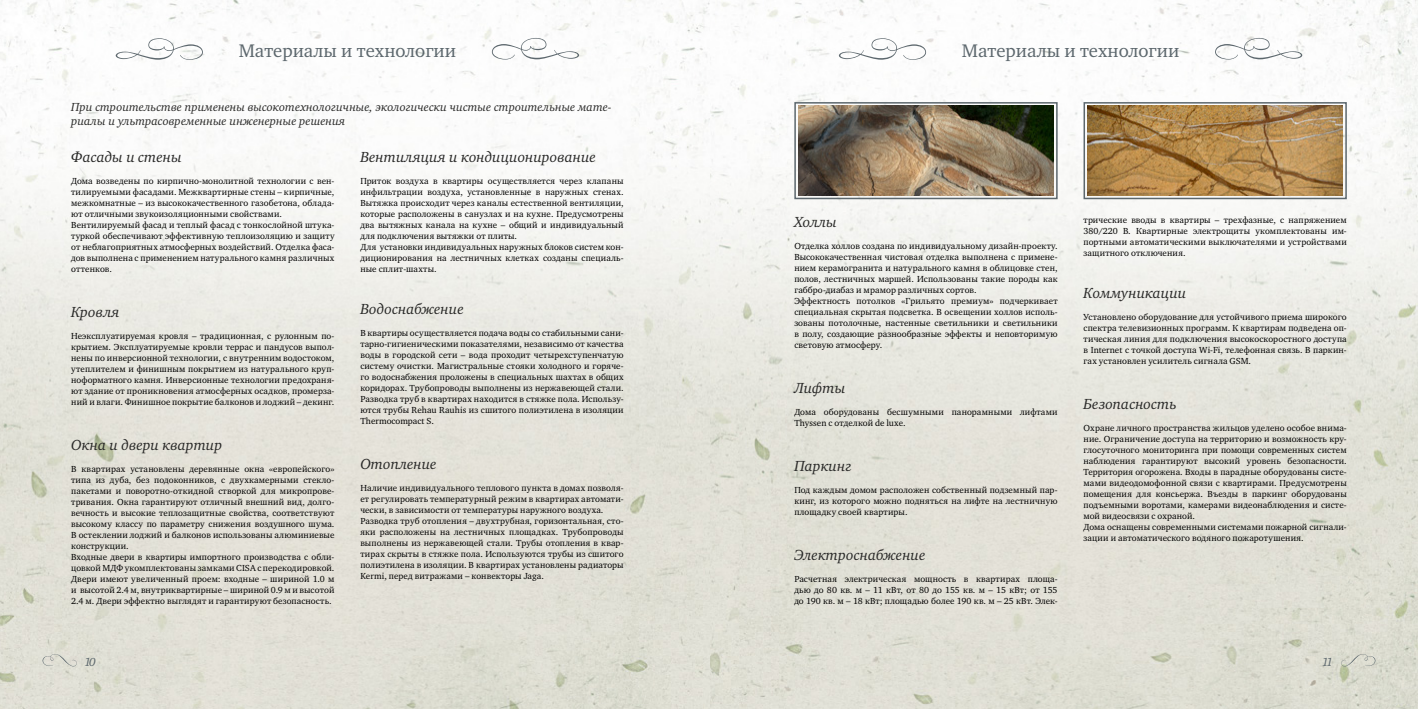
<style>
.page{position:relative;width:1418px;height:709px;background:#fff}
.page>*{position:absolute;margin:0;border:0;box-sizing:border-box;transform-origin:0 0}
.t1{font:18.7px "Charter C";color:#5c676d}
.t2{font:italic 15px "Charter C";color:#272726}
.t3{font:italic 12px/14px "Charter C";color:#272726}
.t4{font:italic 12px "Charter C";color:#5c676d}
.t5{font:9px/11px "Charter C";letter-spacing:.015em;color:#000}
</style>
<div class="page">
<img style="left:0;top:0;width:1417px;height:709px">
<svg style="left:43px;top:654px;width:34px;height:12px"></svg>
<svg style="left:1341px;top:654px;width:34px;height:12px"></svg>
<svg style="left:492px;top:38px;width:87px;height:22px"></svg>
<svg style="left:116px;top:38px;width:87px;height:22px"></svg>
<svg style="left:1215px;top:38px;width:87px;height:22px"></svg>
<svg style="left:838px;top:38px;width:88px;height:22px"></svg>
<svg style="left:793px;top:101px;width:265px;height:99px"></svg>
<img style="left:798px;top:106px;width:255px;height:89px">
<svg style="left:1082px;top:101px;width:265px;height:99px"></svg>
<img style="left:1087px;top:106px;width:255px;height:89px">
<h1 class="t1" style="left:239px;top:40px;width:219px">Материалы и технологии</h1>
<h1 class="t1" style="left:961px;top:40px;width:219px">Материалы и технологии</h1>
<h3 class="t3" style="left:71px;top:100px;width:542px">При строительстве применены высокотехнологичные, экологически чистые строительные мате&shy;риалы и ультрасовременные инженерные решения</h3>
<h2 class="t2" style="left:71px;top:148px;width:112px">Фасады и стены</h2>
<p class="t5" style="left:71px;top:175px;width:265px">Дома возведены по кирпично-монолитной технологии с вен&shy;тилируемыми фасадами. Межквартирные стены – кирпичные, межкомнатные – из высококачественного газобетона, облада&shy;ют отличными звукоизоляционными свойствами.<br>Вентилируемый фасад и теплый фасад с тонкослойной штука&shy;туркой обеспечивают эффективную теплоизоляцию и защиту от неблагоприятных атмосферных воздействий. Отделка фаса&shy;дов выполнена с применением натурального камня различных оттенков.</p>
<h2 class="t2" style="left:71px;top:303px;width:50px">Кровля</h2>
<p class="t5" style="left:71px;top:330px;width:265px;text-align:justify">Неэксплуатируемая кровля – традиционная, с рулонным по&shy;крытием. Эксплуатируемые кровли террас и пандусов выпол&shy;нены по инверсионной технологии, с внутренним водостоком, утеплителем и финишным покрытием из натурального круп&shy;ноформатного камня. Инверсионные технологии предохраня&shy;ют здание от проникновения атмосферных осадков, промерза&shy;ний и влаги. Финишное покрытие балконов и лоджий – декинг.</p>
<h2 class="t2" style="left:71px;top:436px;width:152px">Окна и двери квартир</h2>
<p class="t5" style="left:71px;top:463px;width:265px">В квартирах установлены деревянные окна «европейского» типа из дуба, без подоконников, с двухкамерными стекло&shy;пакетами и поворотно-откидной створкой для микропрове&shy;тривания. Окна гарантируют отличный внешний вид, долго&shy;вечность и высокие теплозащитные свойства, соответствуют высокому классу по параметру снижения воздушного шума.<br>В остеклении лоджий и балконов использованы алюминиевые конструкции.<br>Входные двери в квартиры импортного производства с обли&shy;цовкой МДФ укомплектованы замками CISA с перекодировкой.<br>Двери имеют увеличенный проем: входные – шириной 1.0 м и высотой 2.4 м, внутриквартирные – шириной 0.9 м и высотой 2.4 м. Двери эффектно выглядят и гарантируют безопасность.</p>
<h2 class="t2" style="left:360px;top:148px;width:237px">Вентиляция и кондиционирование</h2>
<p class="t5" style="left:360px;top:175px;width:265px">Приток воздуха в квартиры осуществляется через клапаны инфильтрации воздуха, установленные в наружных стенах.<br>Вытяжка происходит через каналы естественной вентиляции, которые расположены в санузлах и на кухне. Предусмотрены два вытяжных канала на кухне – общий и индивидуальный для подключения вытяжки от плиты.<br>Для установки индивидуальных наружных блоков систем кон&shy;диционирования на лестничных клетках созданы специаль&shy;ные сплит-шахты.</p>
<h2 class="t2" style="left:360px;top:300px;width:105px">Водоснабжение</h2>
<p class="t5" style="left:360px;top:327px;width:265px;text-align:justify">В квартиры осуществляется подача воды со стабильными сани&shy;тарно-гигиеническими показателями, независимо от качества воды в городской сети – вода проходит четырехступенчатую систему очистки. Магистральные стояки холодного и горяче&shy;го водоснабжения проложены в специальных шахтах в общих коридорах. Трубопроводы выполнены из нержавеющей стали.<br>Разводка труб в квартирах находится в стяжке пола. Использу&shy;ются трубы Rehau Rauhis из сшитого полиэтилена в изоляции Thermocompact S.</p>
<h2 class="t2" style="left:360px;top:455px;width:78px">Отопление</h2>
<p class="t5" style="left:360px;top:482px;width:265px">Наличие индивидуального теплового пункта в домах позволя&shy;ет регулировать температурный режим в квартирах автомати&shy;чески, в зависимости от температуры наружного воздуха.<br>Разводка труб отопления – двухтрубная, горизонтальная, сто&shy;яки расположены на лестничных площадках. Трубопроводы выполнены из нержавеющей стали. Трубы отопления в квар&shy;тирах скрыты в стяжке пола. Используются трубы из сшитого полиэтилена в изоляции. В квартирах установлены радиаторы Kermi, перед витражами – конвекторы Jaga.</p>
<h2 class="t2" style="left:794px;top:214px;width:44px">Холлы</h2>
<p class="t5" style="left:794px;top:241px;width:265px">Отделка холлов создана по индивидуальному дизайн-проекту.<br>Высококачественная чистовая отделка выполнена с примене&shy;нием керамогранита и натурального камня в облицовке стен, полов, лестничных маршей. Использованы такие породы как габбро-диабаз и мрамор различных сортов.<br>Эффектность потолков «Грильято премиум» подчеркивает специальная скрытая подсветка. В освещении холлов исполь&shy;зованы потолочные, настенные светильники и светильники в полу, создающие разнообразные эффекты и неповторимую световую атмосферу.</p>
<h2 class="t2" style="left:794px;top:380px;width:53px">Лифты</h2>
<p class="t5" style="left:794px;top:407px;width:265px">Дома оборудованы бесшумными панорамными лифтами<br>Thyssen с отделкой de luxe.</p>
<h2 class="t2" style="left:794px;top:458px;width:59px">Паркинг</h2>
<p class="t5" style="left:794px;top:485px;width:265px;text-align:justify">Под каждым домом расположен собственный подземный пар&shy;кинг, из которого можно подняться на лифте на лестничную площадку своей квартиры.</p>
<h2 class="t2" style="left:794px;top:547px;width:133px">Электроснабжение</h2>
<p class="t5" style="left:794px;top:574px;width:265px;text-align:justify">Расчетная электрическая мощность в квартирах площа&shy;дью до 80 кв. м – 11 кВт, от 80 до 155 кв. м – 15 кВт; от 155 до 190 кв. м – 18 кВт; площадью более 190 кв. м – 25 кВт. Элек-</p>
<p class="t5" style="left:1083px;top:215px;width:265px;text-align:justify">трические вводы в квартиры – трехфазные, с напряжением 380/220 В. Квартирные электрощиты укомплектованы им&shy;портными автоматическими выключателями и устройствами защитного отключения.</p>
<h2 class="t2" style="left:1083px;top:285px;width:104px">Коммуникации</h2>
<p class="t5" style="left:1083px;top:312px;width:265px;text-align:justify">Установлено оборудование для устойчивого приема широкого спектра телевизионных программ. К квартирам подведена оп&shy;тическая линия для подключения высокоскоростного доступа в Internet с точкой доступа Wi-Fi, телефонная связь. В паркин&shy;гах установлен усилитель сигнала GSM.</p>
<h2 class="t2" style="left:1083px;top:396px;width:95px">Безопасность</h2>
<p class="t5" style="left:1083px;top:423px;width:265px">Охране личного пространства жильцов уделено особое внима&shy;ние. Ограничение доступа на территорию и возможность кру&shy;глосуточного мониторинга при помощи современных систем наблюдения гарантируют высокий уровень безопасности.<br>Территория огорожена. Входы в парадные оборудованы систе&shy;мами видеодомофонной связи с квартирами. Предусмотрены помещения для консьержа. Въезды в паркинг оборудованы подъемными воротами, камерами видеонаблюдения и систе&shy;мой видеосвязи с охраной.<br>Дома оснащены современными системами пожарной сигнали&shy;зации и автоматического водяного пожаротушения.</p>
<h3 class="t4" style="left:85px;top:655px;width:13px">10</h3>
<h3 class="t4" style="left:1322px;top:655px;width:13px">11</h3>
</div>
